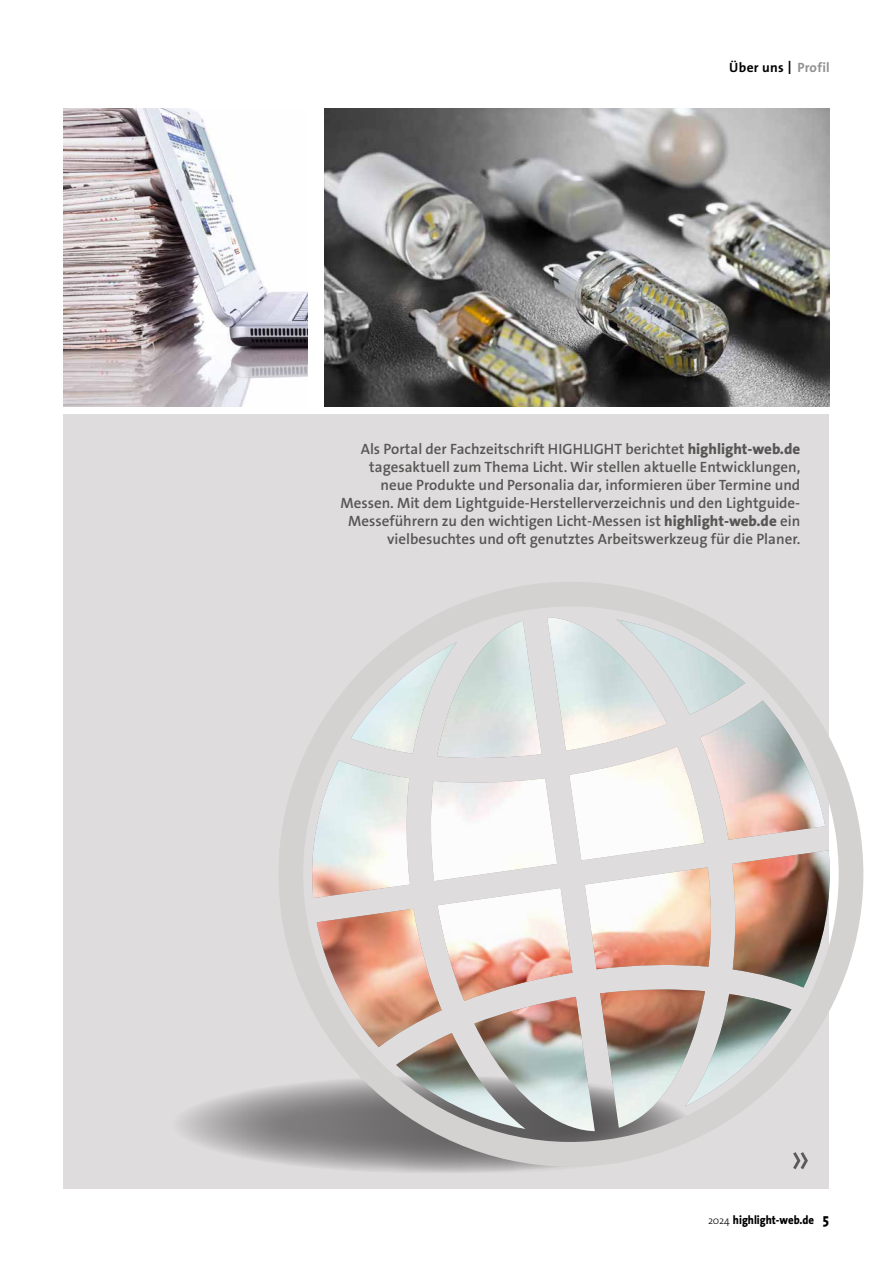
<style>
.page{position:relative;width:893px;height:1263px;background:#fff}
.page>*{position:absolute;margin:0;border:0;box-sizing:border-box;transform-origin:0 0}
.t1{font:600 15px/18px "The Sans Os F";color:#565655;text-align:right}
.t2{font:700 13.5px "The Sans Os F";letter-spacing:.02em;color:#000}
.t3{font:800 12px "The Sans Os F";color:#000;scale:.9 1}
.s1{font-weight:300;font-size:19.5px}
.s2{color:#929191}
.s3{font-weight:800}
.s4{font-weight:300;font-size:10.5px}
.s5{font-size:15px}
</style>
<div class="page">
<div style="left:64px;top:414px;width:765px;height:774px;background:#dfdcdd"></div>
<svg style="left:172px;top:1076px;width:520px;height:97px"></svg>
<img style="left:64px;top:108px;width:244px;height:298px">
<img style="left:325px;top:108px;width:504px;height:298px">
<svg style="left:259px;top:582px;width:605px;height:591px"></svg>
<p class="t2" style="left:729px;top:59px;width:102px">Über uns <span class="s1">I</span> <span class="s2">Profil</span></p>
<p class="t1" style="left:340px;top:440px;width:461px">Als Portal der Fachzeitschrift HIGHLIGHT berichtet <span class="s3">highlight-web.de </span>tagesaktuell zum Thema Licht. Wir stellen aktuelle Entwicklungen, neue Produkte und Personalia dar, informieren über Termine und Messen. Mit dem Lightguide-Herstellerverzeichnis und den Lightguide-Messeführern zu den wichtigen Licht-Messen ist <span class="s3">highlight-web.de</span> ein vielbesuchtes und oft genutztes Arbeitswerkzeug für die Planer.</p>
<p class="t3" style="left:708px;top:1212px;width:136px"><span class="s4">2024</span> highlight-web.de <span class="s5">5</span></p>
</div>
